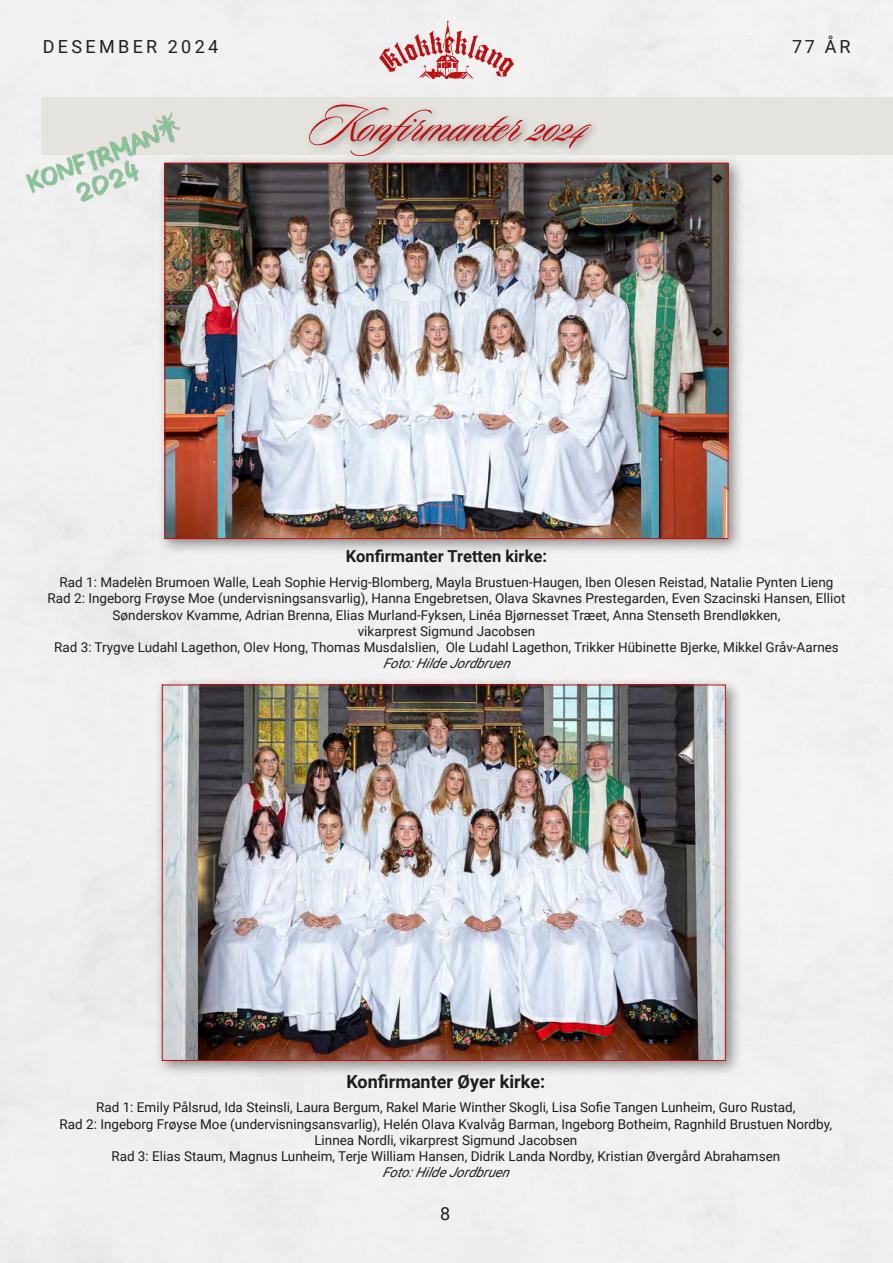
<style>
.page{position:relative;width:893px;height:1263px;background:#f0f0f0}
.page>*{position:absolute;margin:0;border:0;box-sizing:border-box;transform-origin:0 0}
.t1{font:54px "Sloop Script One";color:#c00e0e}
.t2{font:700 18px "Roboto";color:#1d1d1b}
.t3{font:18px "Roboto";letter-spacing:.185em;color:#1d1d1b}
.t4{font:700 16.5px "Roboto";color:#1d1d1b}
.t5{font:13.5px/16.2px "Roboto";color:#1d1d1b;text-align:center}
.t6{font:italic 13.5px "Roboto";color:#1d1d1b}
</style>
<div class="page">
<img style="left:380px;top:21px;width:133px;height:57px">
<div style="left:157px;top:155px;width:588px;height:401px;background:#1d1d1b;opacity:.5"></div>
<img style="left:167px;top:165px;width:559px;height:372px">
<div style="left:42px;top:98px;width:851px;height:57px;background:#e4e3dd"></div>
<div style="left:304px;top:99px;width:298px;height:68px;background:#1d1d1b;opacity:.5"></div>
<div style="left:154px;top:677px;width:588px;height:400px;background:#1d1d1b;opacity:.5"></div>
<img style="left:164px;top:687px;width:560px;height:372px">
<img style="left:24px;top:112px;width:168px;height:107px">
<h2 class="t3" style="left:43px;top:34px;width:177px">DESEMBER 2024</h2>
<h2 class="t3" style="left:792px;top:34px;width:60px">77 ÅR</h2>
<h1 class="t1" style="left:308px;top:97px;width:281px">Konfirmanter 2024</h1>
<p class="t4" style="left:346px;top:545px;width:203px">Konfirmanter Tretten kirke:</p>
<p class="t5" style="left:48px;top:574px;width:799px">Rad 1: Madelèn Brumoen Walle, Leah Sophie Hervig-Blomberg, Mayla Brustuen-Haugen, Iben Olesen Reistad, Natalie Pynten Lieng Rad 2: Ingeborg Frøyse Moe (undervisningsansvarlig), Hanna Engebretsen, Olava Skavnes Prestegarden, Even Szacinski Hansen, Elliot Sønderskov Kvamme, Adrian Brenna, Elias Murland-Fyksen, Linéa Bjørnesset Træet, Anna Stenseth Brendløkken,<br>vikarprest Sigmund Jacobsen<br>Rad 3: Trygve Ludahl Lagethon, Olev Hong, Thomas Musdalslien, Ole Ludahl Lagethon, Trikker Hübinette Bjerke, Mikkel Gråv-Aarnes</p>
<p class="t6" style="left:383px;top:654px;width:133px">Foto:HildeJordbruen</p>
<h2 class="t2" style="left:346px;top:1069px;width:200px">Konfirmanter Øyer kirke:</h2>
<p class="t5" style="left:60px;top:1099px;width:774px">Rad 1: Emily Pålsrud, Ida Steinsli, Laura Bergum, Rakel Marie Winther Skogli, Lisa Sofie Tangen Lunheim, Guro Rustad,<br>Rad 2: Ingeborg Frøyse Moe (undervisningsansvarlig), Helén Olava Kvalvåg Barman, Ingeborg Botheim, Ragnhild Brustuen Nordby, Linnea Nordli, vikarprest Sigmund Jacobsen<br>Rad 3: Elias Staum, Magnus Lunheim, Terje William Hansen, Didrik Landa Nordby, Kristian Øvergård Abrahamsen</p>
<p class="t6" style="left:382px;top:1163px;width:133px">Foto:HildeJordbruen</p>
<h2 class="t3" style="left:440px;top:1201px;width:12px">8</h2>
</div>
